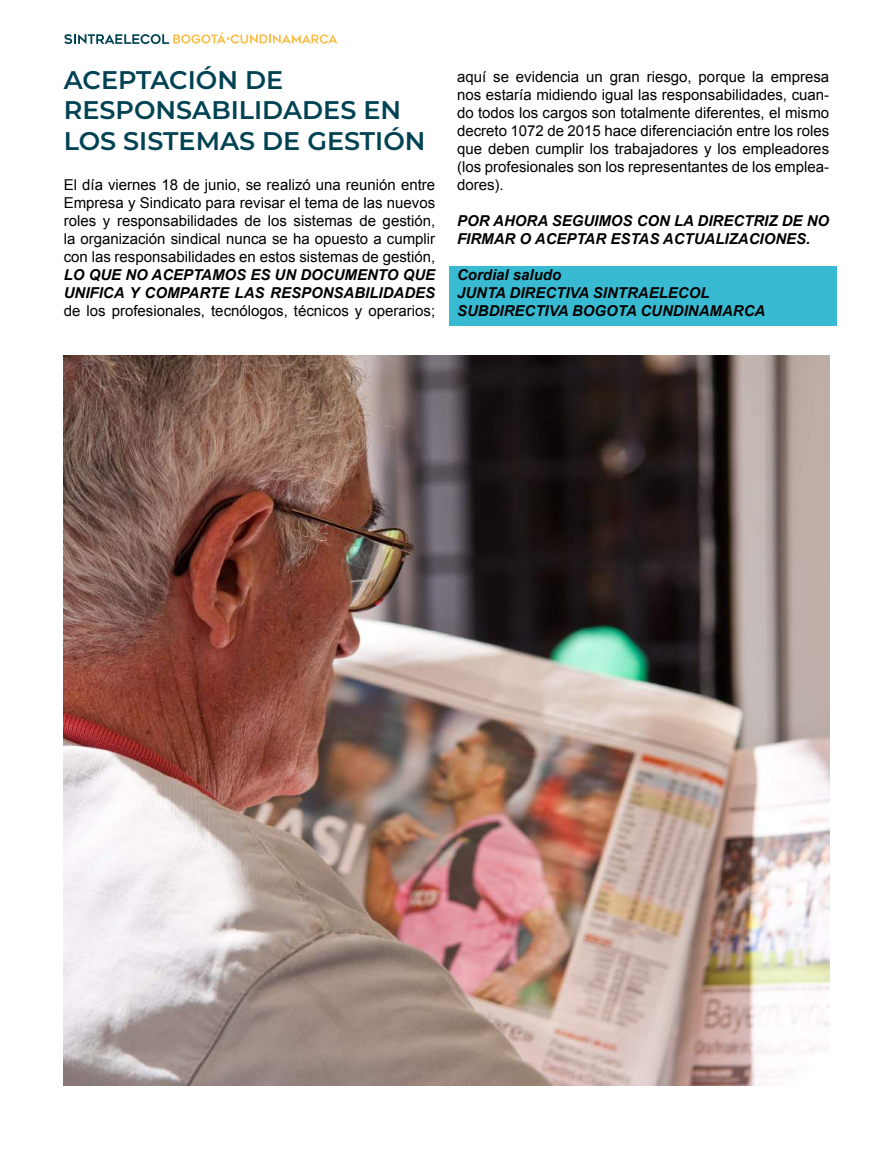
<style>
.page{position:relative;width:893px;height:1149px;background:#fff}
.page>*{position:absolute;margin:0;border:0;box-sizing:border-box;transform-origin:0 0}
.t1{font:600 25.5px/30.6px "Montserrat";color:#004253}
.t2{font:15px/18px "Arial";color:#000;text-align:justify}
.t3{font:italic 700 15px/18px "Arial";color:#000}
</style>
<div class="page">
<svg style="left:64px;top:32px;width:273px;height:12px"></svg>
<div style="left:449px;top:266px;width:388px;height:59px;background:#38bbd2"></div>
<img style="left:64px;top:355px;width:765px;height:729px">
<h1 class="t1" style="left:64px;top:63px;width:363px">ACEPTACIÓN DE<br>RESPONSABILIDADES EN<br>LOS SISTEMAS DE GESTIÓN</h1>
<p class="t2" style="left:64px;top:176px;width:373px">El día viernes 18 de junio, se realizó una reunión entre Empresa y Sindicato para revisar el tema de las nuevos roles y responsabilidades de los sistemas de gestión, la organización sindical nunca se ha opuesto a cumplir con las responsabilidades en estos sistemas de gestión,</p>
<p class="t3" style="left:64px;top:266px;width:373px">LO QUE NO ACEPTAMOS ES UN DOCUMENTO QUE<br>UNIFICA Y COMPARTE LAS RESPONSABILIDADES</p>
<p class="t2" style="left:64px;top:302px;width:373px">de los profesionales, tecnólogos, técnicos y operarios;</p>
<p class="t2" style="left:457px;top:68px;width:374px">aquí se evidencia un gran riesgo, porque la empresa nos estaría midiendo igual las responsabilidades, cuan&shy;do todos los cargos son totalmente diferentes, el mismo decreto 1072 de 2015 hace diferenciación entre los roles que deben cumplir los trabajadores y los empleadores (los profesionales son los representantes de los emplea&shy;dores).</p>
<p class="t3" style="left:457px;top:212px;width:374px">POR AHORA SEGUIMOS CON LA DIRECTRIZ DE NO<br>FIRMAR O ACEPTAR ESTAS ACTUALIZACIONES.</p>
<p class="t3" style="left:457px;top:266px;width:310px">Cordial saludo<br>JUNTA DIRECTIVA SINTRAELECOL<br>SUBDIRECTIVA BOGOTA CUNDINAMARCA</p>
</div>
